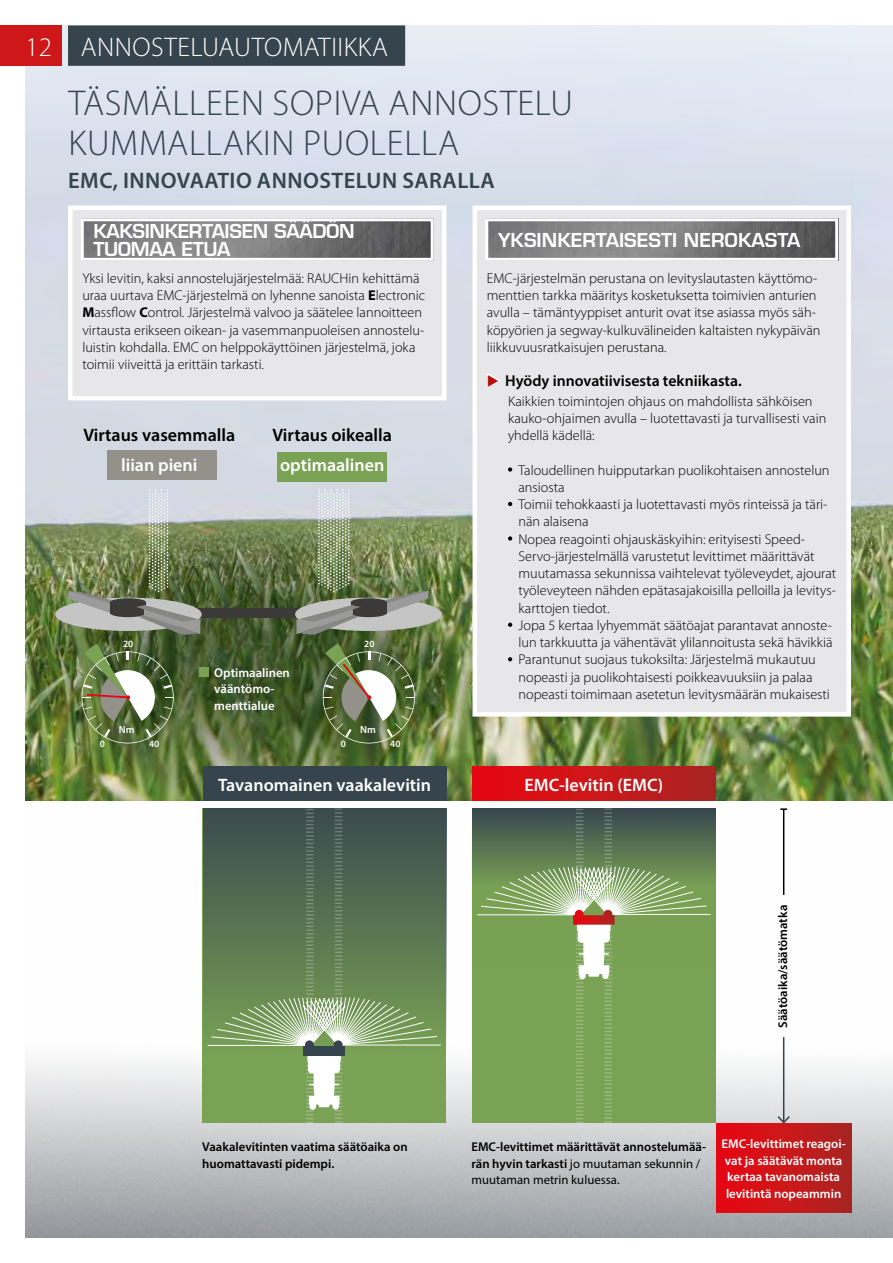
<style>
.page{position:relative;width:893px;height:1263px;background:#fff}
.page>*{position:absolute;margin:0;border:0;box-sizing:border-box;transform-origin:0 0}
.t1{font:300 36px/40.5px "Myriad Pro";letter-spacing:.02em;color:#36444e}
.t2{font:300 27px "Myriad Pro";letter-spacing:.02em;color:#fff}
.t3{font:600 22.5px "Myriad Pro";letter-spacing:.02em;color:#36444e}
.t4{font:600 18.75px/18px "Eurostile LT Std";letter-spacing:-.02em;color:#fff}
.t5{font:600 18.75px "Eurostile LT Std";color:#fff}
.t6{font:600 18px "Myriad Pro";color:#fff}
.t7{font:600 18px "Myriad Pro";color:#000}
.t8{font:600 15.75px "Myriad Pro";color:#000}
.t9{font:300 14.25px/17.2px "Myriad Pro";color:#000}
.t10{font:600 12.75px/16.5px "Myriad Pro";color:#000}
.t11{font:600 12.75px/16.5px "Myriad Pro";color:#fff}
.t12{font:600 10.35px "Myriad Pro";color:#fff}
.t13{font:600 9.6px "Myriad Pro";color:#fff}
.s1{font-weight:700}
.s2{color:#fff}
.s3{font-weight:400}
</style>
<div class="page">
<img style="left:26px;top:26px;width:867px;height:547px">
<img style="left:26px;top:573px;width:867px;height:664px">
<div style="left:203px;top:808px;width:243px;height:249px;background:linear-gradient(to bottom,#3a4a4e,#79a255)"></div>
<svg style="left:207px;top:808px;width:234px;height:315px;background:#68855c"></svg>
<div style="left:334px;top:1040px;width:9px;height:9px;background:#36444e;border-radius:50%"></div>
<div style="left:305px;top:1040px;width:9px;height:9px;background:#36444e;border-radius:50%"></div>
<div style="left:303px;top:1046px;width:42px;height:9px;background:#36444e"></div>
<div style="left:472px;top:808px;width:244px;height:315px;background:#79a255"></div>
<svg style="left:472px;top:808px;width:244px;height:71px"></svg>
<svg style="left:477px;top:801px;width:234px;height:322px"></svg>
<div style="left:107px;top:450px;width:110px;height:30px;background:#93918a"></div>
<svg style="left:26px;top:522px;width:451px;height:279px;background:#5a6f3c"></svg>
<div style="left:0;top:26px;width:62px;height:40px;background:#cd1719"></div>
<div style="left:68px;top:25px;width:337px;height:41px;background:#36444e"></div>
<div style="left:68px;top:206px;width:378px;height:194px;background:#e7e7e9;border:4px solid #fff"></div>
<img style="left:85px;top:222px;width:345px;height:35px">
<div style="left:81px;top:218px;width:353px;height:43px;border:3px solid #fff"></div>
<div style="left:472px;top:206px;width:379px;height:511px;background:#e7e7e9;border:4px solid #fff"></div>
<img style="left:489px;top:222px;width:345px;height:35px">
<div style="left:485px;top:218px;width:353px;height:43px;border:3px solid #fff"></div>
<svg style="left:508px;top:467px;width:4px;height:5px"></svg>
<svg style="left:508px;top:502px;width:4px;height:4px"></svg>
<svg style="left:508px;top:536px;width:4px;height:5px"></svg>
<svg style="left:508px;top:623px;width:4px;height:4px"></svg>
<svg style="left:508px;top:657px;width:4px;height:4px"></svg>
<div style="left:716px;top:1123px;width:135px;height:90px;background:linear-gradient(to right,#ea0612,#ab2622)"></div>
<hr style="left:783px;top:809px;width:1px;height:86px;background:#000">
<svg style="left:780px;top:808px;width:7px;height:2px"></svg>
<hr style="left:783px;top:1037px;width:1px;height:85px;background:#36444e">
<svg style="left:776px;top:1114px;width:15px;height:11px"></svg>
<div style="left:472px;top:767px;width:244px;height:34px;background:linear-gradient(to right,#ea0712,#aa2522)"></div>
<div style="left:203px;top:767px;width:243px;height:34px;background:#36444e"></div>
<div style="left:277px;top:452px;width:110px;height:29px;background:#79a255"></div>
<svg style="left:323px;top:643px;width:92px;height:100px;background:#72815a"></svg>
<svg style="left:82px;top:643px;width:92px;height:100px;background:#74845c"></svg>
<div style="left:177px;top:608px;width:164px;height:9px;background:#3b3a39"></div>
<div style="left:295px;top:598px;width:147px;height:33px;background:#c6c5c6;border-radius:50%"></div>
<svg style="left:375px;top:590px;width:53px;height:23px"></svg>
<svg style="left:351px;top:598px;width:35px;height:8px"></svg>
<div style="left:351px;top:609px;width:36px;height:8px;background:#3b3a39;border-radius:50%"></div>
<div style="left:351px;top:602px;width:36px;height:11px;background:#3b3a39"></div>
<div style="left:351px;top:599px;width:36px;height:8px;background:#3b3a39;border-radius:50%"></div>
<svg style="left:296px;top:605px;width:66px;height:30px"></svg>
<div style="left:55px;top:598px;width:147px;height:33px;background:#c6c5c6;border-radius:50%"></div>
<svg style="left:68px;top:590px;width:54px;height:23px"></svg>
<svg style="left:110px;top:598px;width:36px;height:8px"></svg>
<div style="left:110px;top:609px;width:36px;height:8px;background:#3b3a39;border-radius:50%"></div>
<div style="left:110px;top:602px;width:36px;height:11px;background:#3b3a39"></div>
<div style="left:110px;top:599px;width:36px;height:8px;background:#3b3a39;border-radius:50%"></div>
<svg style="left:135px;top:605px;width:65px;height:30px"></svg>
<svg style="left:318px;top:489px;width:32px;height:103px;background:#a1ad93"></svg>
<svg style="left:149px;top:489px;width:19px;height:103px;background:#a4ae95"></svg>
<div style="left:199px;top:667px;width:10px;height:10px;background:#79a255"></div>
<h2 class="t2" style="left:26px;top:32px;width:364px">12 ANNOSTELUAUTOMATIIKKA</h2>
<h1 class="t1" style="left:68px;top:83px;width:506px">TÄSMÄLLEEN SOPIVA ANNOSTELU<br>KUMMALLAKIN PUOLELLA</h1>
<h3 class="t3" style="left:68px;top:167px;width:428px">EMC, INNOVAATIO ANNOSTELUN SARALLA</h3>
<h3 class="t4" style="left:94px;top:222px;width:263px">KAKSINKERTAISEN SÄÄDÖN<br>TUOMAA ETUA</h3>
<p class="t9" style="left:82px;top:270px;width:344px">Yksi levitin, kaksi annostelujärjestelmää: RAUCHin kehittämä uraa uurtava EMC-järjestelmä on lyhenne sanoista <span class="s1">E</span>lectronic <span class="s1">M</span>assflow <span class="s1">C</span>ontrol. Järjestelmä valvoo ja säätelee lannoitteen virtausta erikseen oikean- ja vasemmanpuoleisen annostelu&shy;luistin kohdalla. EMC on helppokäyttöinen järjestelmä, joka toimii viiveittä ja erittäin tarkasti.</p>
<p class="t7" style="left:83px;top:423px;width:153px">Virtaus vasemmalla</p>
<p class="t6" style="left:121px;top:453px;width:78px">liian pieni</p>
<p class="t7" style="left:273px;top:423px;width:121px">Virtaus oikealla</p>
<p class="t6" style="left:280px;top:453px;width:106px">optimaalinen</p>
<p class="t13" style="left:123px;top:638px;width:12px">20</p>
<p class="t13" style="left:364px;top:638px;width:12px">20</p>
<p class="t12" style="left:119px;top:722px;width:17px">Nm</p>
<p class="t13" style="left:100px;top:738px;width:7px">0</p>
<p class="t13" style="left:149px;top:738px;width:12px">40</p>
<p class="t11" style="left:214px;top:664px;width:77px">Optimaalinen vääntömo&shy;menttialue</p>
<p class="t12" style="left:360px;top:722px;width:17px">Nm</p>
<p class="t13" style="left:341px;top:738px;width:7px">0</p>
<p class="t13" style="left:390px;top:738px;width:12px">40</p>
<h3 class="t5" style="left:498px;top:228px;width:304px">YKSINKERTAISESTI NEROKASTA</h3>
<p class="t9" style="left:487px;top:270px;width:335px">EMC-järjestelmän perustana on levityslautasten käyttömo&shy;menttien tarkka määritys kosketuksetta toimivien anturien avulla – tämäntyyppiset anturit ovat itse asiassa myös säh&shy;köpyörien ja segway-kulkuvälineiden kaltaisten nykypäivän liikkuvuusratkaisujen perustana.</p>
<p class="t8" style="left:487px;top:370px;width:256px"><span class="s2">◆</span> Hyödy innovatiivisesta tekniikasta.</p>
<p class="t9" style="left:508px;top:392px;width:320px">Kaikkien toimintojen ohjaus on mahdollista sähköisen kauko-ohjaimen avulla – luotettavasti ja turvallisesti vain yhdellä kädellä:</p>
<p class="t9" style="left:518px;top:461px;width:319px">Taloudellinen huipputarkan puolikohtaisen annostelun ansiosta<br>Toimii tehokkaasti ja luotettavasti myös rinteissä ja täri&shy;nän alaisena<br>Nopea reagointi ohjauskäskyihin: erityisesti Speed-Servo-järjestelmällä varustetut levittimet määrittävät muutamassa sekunnissa vaihtelevat työleveydet, ajourat työleveyteen nähden epätasajakoisilla pelloilla ja levitys&shy;karttojen tiedot.<br>Jopa 5 kertaa lyhyemmät säätöajat parantavat annoste&shy;lun tarkkuutta ja vähentävät ylilannoitusta sekä hävikkiä Parantunut suojaus tukoksilta: Järjestelmä mukautuu nopeasti ja puolikohtaisesti poikkeavuuksiin ja palaa nopeasti toimimaan asetetun levitysmäärän mukaisesti</p>
<p class="t6" style="left:218px;top:773px;width:215px">Tavanomainen vaakalevitin</p>
<p class="t6" style="left:524px;top:773px;width:140px">EMC-levitin (EMC)</p>
<p class="t10" style="left:774px;top:1028px;width:124px;rotate:-90deg">Säätöaika/säätömatka</p>
<p class="t10" style="left:202px;top:1138px;width:207px">Vaakalevitinten vaatima säätöaika on huomattavasti pidempi.</p>
<p class="t10" style="left:471px;top:1138px;width:236px">EMC-levittimet määrittävät annostelumää&shy;rän hyvin tarkasti <span class="s3">jo muutaman sekunnin / muutaman metrin kuluessa.</span></p>
<p class="t11" style="left:722px;top:1135px;width:126px">EMC-levittimet reagoi&shy;vat ja säätävät monta kertaa tavanomaista levitintä nopeammin</p>
</div>
